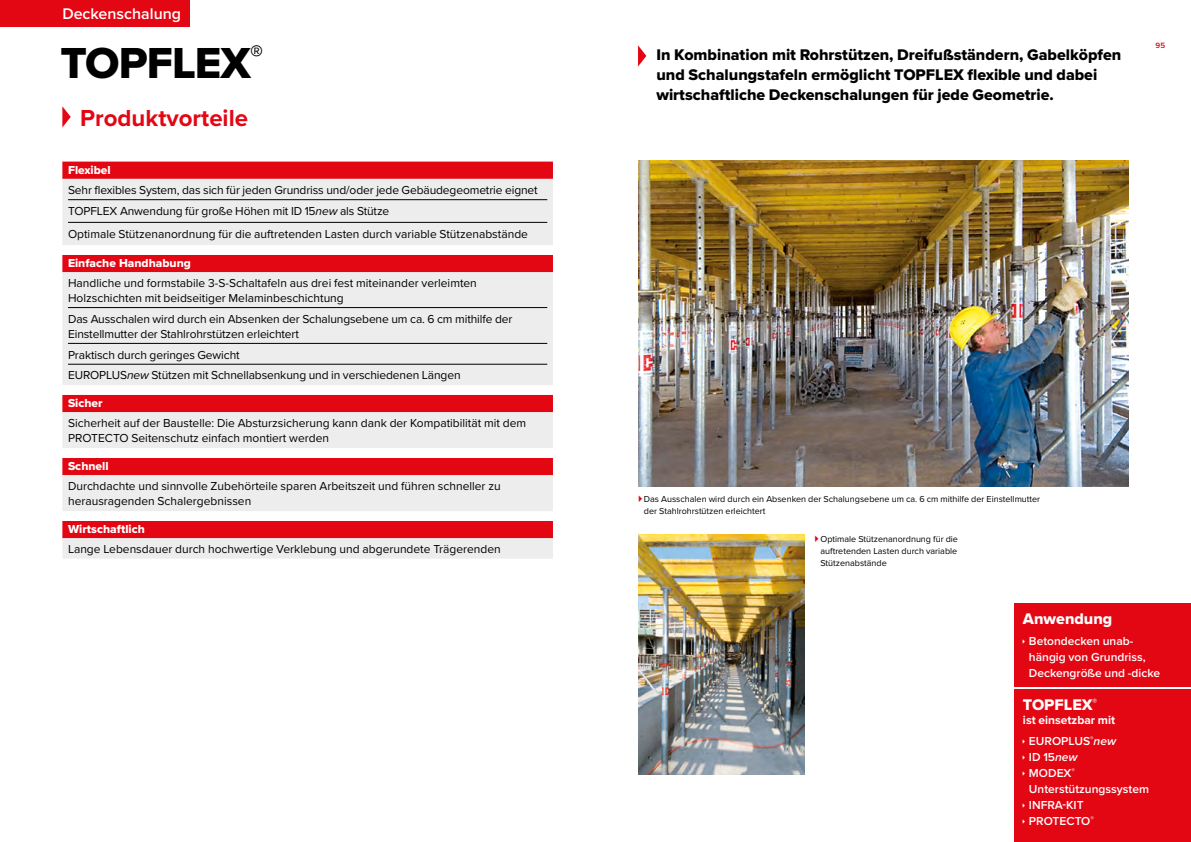
<style>
.page{position:relative;width:1191px;height:842px;background:#fff}
.page>*{position:absolute;margin:0;border:0;box-sizing:border-box;transform-origin:0 0}
.t1{font:45px "Proxima Nova Extrabld";letter-spacing:-.02em;color:#000}
.t2{font:700 24px "Proxima Nova";color:#e30613}
.t3{font:16px/20px "Proxima Nova Extrabld";color:#000}
.t4{font:16px "Proxima Nova Extrabld";color:#fff}
.t5{font:600 16px "Proxima Nova";color:#fff}
.t6{font:12px/15px "Proxima Nova";color:#000}
.t7{font:600 12px/16px "Proxima Nova";color:#fff}
.t8{font:12px "Proxima Nova Extrabld";color:#fff}
.t9{font:700 12px/21px "Proxima Nova";color:#fff;text-align:center}
.t10{font:9px/12px "Proxima Nova";color:#000;text-align:justify}
.t11{font:600 8px "Proxima Nova";color:#e30613}
.s1{font-style:italic}
.s2{font-weight:600}
.s3{font-weight:600;font-style:italic}
</style>
<div class="page">
<svg style="left:62px;top:106px;width:9px;height:21px"></svg>
<svg style="left:638px;top:45px;width:8px;height:22px"></svg>
<img style="left:638px;top:535px;width:166px;height:240px">
<img style="left:638px;top:161px;width:490px;height:326px">
<div style="left:0;top:0;width:190px;height:27px;background:#e30613"></div>
<div style="left:1014px;top:689px;width:177px;height:153px;background:#e30613"></div>
<svg style="left:62px;top:162px;width:491px;height:83px;background:#eabcbf"></svg>
<hr style="left:68px;top:199px;width:479px;height:1px;background:#000">
<hr style="left:68px;top:222px;width:479px;height:1px;background:#000">
<svg style="left:62px;top:521px;width:491px;height:38px;background:#e8858b"></svg>
<svg style="left:62px;top:458px;width:491px;height:53px;background:#e9a2a6"></svg>
<svg style="left:62px;top:395px;width:491px;height:53px;background:#e9a2a6"></svg>
<div style="left:62px;top:255px;width:491px;height:17px;background:#e30613"></div>
<div style="left:62px;top:272px;width:491px;height:113px;background:#ededed"></div>
<hr style="left:68px;top:307px;width:479px;height:1px;background:#000">
<hr style="left:68px;top:343px;width:479px;height:1px;background:#000">
<hr style="left:68px;top:364px;width:479px;height:1px;background:#000">
<div style="left:1014px;top:603px;width:177px;height:83px;background:#e30613"></div>
<h3 class="t5" style="left:62px;top:2px;width:120px">Deckenschalung</h3>
<h1 class="t1" style="left:60px;top:30px;width:204px">TOPFLEX<sup>®</sup></h1>
<h2 class="t2" style="left:80px;top:100px;width:169px">Produktvorteile</h2>
<p class="t8" style="left:68px;top:161px;width:44px">Flexibel</p>
<p class="t6" style="left:68px;top:179px;width:471px;line-height:20.8px">Sehr flexibles System, das sich für jeden Grundriss und/oder jede Gebäudegeometrie eignet<br>TOPFLEX Anwendung für große Höhen mit ID 15<span class="s1">new</span> als Stütze</p>
<p class="t6" style="left:68px;top:225px;width:461px">Optimale Stützenanordnung für die auftretenden Lasten durch variable Stützenabstände</p>
<p class="t8" style="left:68px;top:254px;width:124px">Einfache Handhabung</p>
<p class="t6" style="left:68px;top:275px;width:410px">Handliche und formstabile 3-S-Schaltafeln aus drei fest miteinander verleimten<br>Holzschichten mit beidseitiger Melaminbeschichtung</p>
<p class="t6" style="left:68px;top:311px;width:446px">Das Ausschalen wird durch ein Absenken der Schalungsebene um ca. 6 cm mithilfe der<br>Einstellmutter der Stahlrohrstützen erleichtert</p>
<p class="t6" style="left:68px;top:344px;width:394px;line-height:20.8px">Praktisch durch geringes Gewicht<br>EUROPLUS<span class="s1">new</span> Stützen mit Schnellabsenkung und in verschiedenen Längen</p>
<p class="t8" style="left:68px;top:394px;width:36px">Sicher</p>
<p class="t6" style="left:68px;top:415px;width:459px">Sicherheit auf der Baustelle: Die Absturzsicherung kann dank der Kompatibilität mit dem<br>PROTECTO Seitenschutz einfach montiert werden</p>
<p class="t8" style="left:68px;top:457px;width:42px">Schnell</p>
<p class="t6" style="left:68px;top:478px;width:434px">Durchdachte und sinnvolle Zubehörteile sparen Arbeitszeit und führen schneller zu herausragenden Schalergebnissen</p>
<p class="t8" style="left:68px;top:520px;width:78px">Wirtschaftlich</p>
<p class="t6" style="left:68px;top:541px;width:434px">Lange Lebensdauer durch hochwertige Verklebung und abgerundete Trägerenden</p>
<h3 class="t3" style="left:656px;top:44px;width:466px">In Kombination mit Rohrstützen, Dreifußständern, Gabelköpfen und Schalungstafeln ermöglicht TOPFLEX flexible und dabei wirtschaftliche Deckenschalungen für jede Geometrie.</h3>
<p class="t11" style="left:1155px;top:39px;width:11px">95</p>
<p class="t10" style="left:644px;top:493px;width:398px">Das Ausschalen wird durch ein Absenken der Schalungsebene um ca. 6 cm mithilfe der Einstellmutter der Stahlrohrstützen erleichtert</p>
<p class="t10" style="left:820px;top:532px;width:139px">Optimale Stützenanordnung für die auftretenden Lasten durch variable Stützenabstände</p>
<h3 class="t4" style="left:1023px;top:607px;width:91px">Anwendung</h3>
<p class="t7" style="left:1029px;top:633px;width:133px">Betondecken unab&shy;hängig von Grundriss,<br>Deckengröße und -dicke</p>
<h3 class="t4" style="left:1023px;top:693px;width:76px">TOPFLEX<sup>®</sup></h3>
<p class="t9" style="left:1023px;top:710px;width:95px">ist einsetzbar mit<br><span class="s2">EUROPLUS</span><sup>®</sup><span class="s3">new</span></p>
<p class="t7" style="left:1029px;top:749px;width:122px">ID 15<span class="s1">new<br></span>MODEX<sup>®<br></sup>Unterstützungssystem<br>INFRA-KIT<br>PROTECTO<sup>®</sup></p>
</div>
